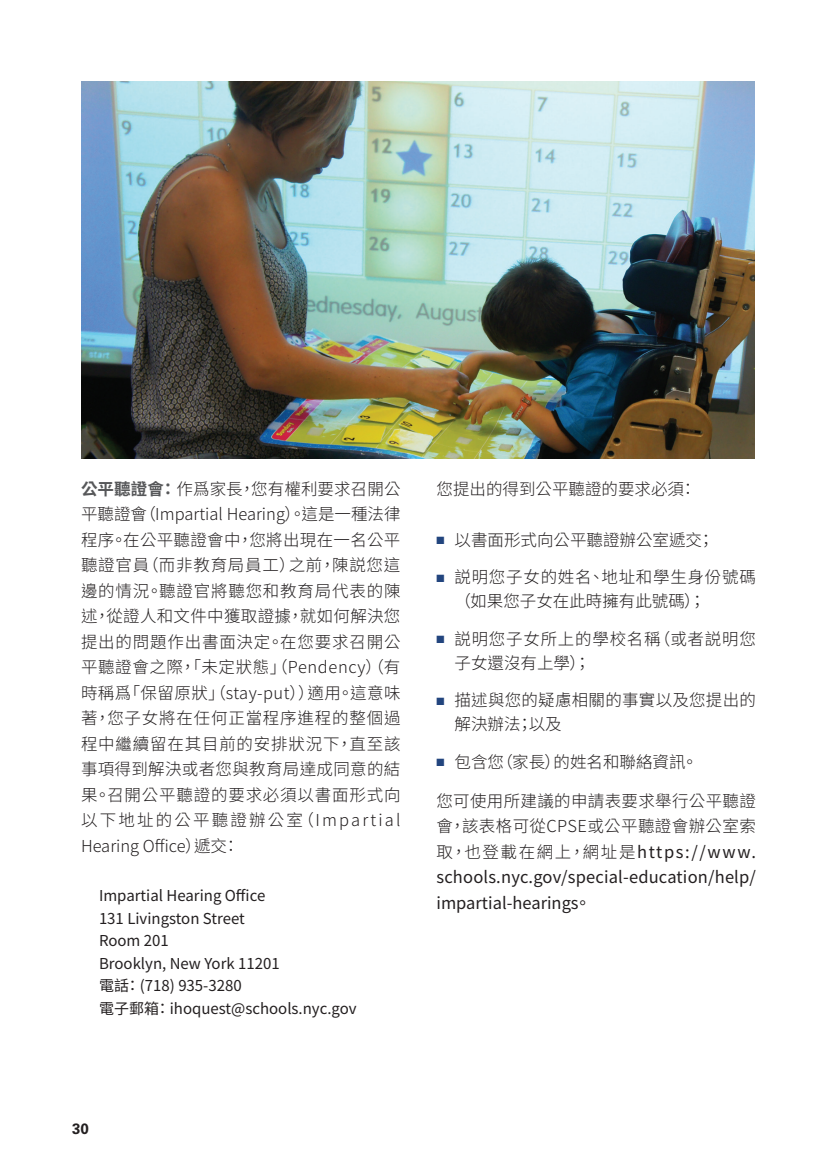
<style>
.page{position:relative;width:837px;height:1161px;background:#fff}
.page>*{position:absolute;margin:0;border:0;box-sizing:border-box;transform-origin:0 0}
.t1{font:300 16.5px/25.5px "Noto Sans CJ Ktc";letter-spacing:.015em;color:#231f20;text-align:justify}
.t2{font:16.5px/25.5px "Noto Sans CJ Ktc";letter-spacing:.01em;color:#231f20;text-align:justify}
.t3{font:300 16.5px/24px "Noto Sans CJ Ktc";letter-spacing:.045em;color:#231f20}
.t4{font:15px/22.5px "Noto Sans CJ Ktc";color:#231f20}
.t5{font:700 15px "Univers LT Std";color:#231f20}
.s1{font-weight:700;color:#57585a}
.s2{color:#22457e}
.s3{font-weight:300}
</style>
<div class="page">
<img style="left:82px;top:81px;width:673px;height:378px">
<p class="t1" style="left:81px;top:476px;width:321px"><span class="s1">公平聽證會：</span>作爲家長，您有權利要求召開公平聽證會（Impartial Hearing）。這是一種法律程序。在公平聽證會中，您將出現在一名公平聽證官員（而非教育局員工）之前，陳説您這邊的情況。聽證官將聽您和教育局代表的陳述，從證人和文件中獲取證據，就如何解決您提出的問題作出書面決定。在您要求召開公平聽證會之際，「未定狀態」（Pendency）（有時稱爲「保留原狀」（stay-put））適用。這意味著，您子女將在任何正當程序進程的整個過程中繼續留在其目前的安排狀況下，直至該事項得到解決或者您與教育局達成同意的結果。召開公平聽證的要求必須以書面形式向以下地址的公平聽證辦公室（Impartial Hearing Office）遞交：</p>
<p class="t4" style="left:99px;top:885px;width:259px">Impartial Hearing Office<br>131 Livingston Street<br>Room 201<br>Brooklyn, New York 11201<br>電話： (718) 935-3280<br>電子郵箱： ihoquest@schools.nyc.gov</p>
<p class="t1" style="left:436px;top:476px;width:261px">您提出的得到公平聽證的要求必須：</p>
<p class="t1" style="left:436px;top:527px;width:279px"><span class="s2">■</span> 以書面形式向公平聽證辦公室遞交；</p>
<p class="t3" style="left:454px;top:565px;width:303px;text-indent:-18px"><span class="s2">■</span> 説明您子女的姓名、地址和學生身份號碼（如果您子女在此時擁有此號碼）；</p>
<p class="t3" style="left:454px;top:627px;width:303px;text-indent:-18px"><span class="s2">■</span> 説明您子女所上的學校名稱（或者説明您子女還沒有上學）；</p>
<p class="t1" style="left:454px;top:688px;width:303px;line-height:24px;text-indent:-18px"><span class="s2">■</span> 描述與您的疑慮相關的事實以及您提出的解決辦法；以及</p>
<p class="t1" style="left:436px;top:749px;width:263px"><span class="s2">■</span> 包含您（家長）的姓名和聯絡資訊。</p>
<p class="t2" style="left:436px;top:788px;width:321px"><span class="s3">您可使用所建議的申請表要求舉行公平聽證會，該表格可從CPSE或公平聽證會辦公室索取，也登載在網上，網址是</span>https://www. schools.nyc.gov/special-education/help/ impartial-hearings。</p>
<p class="t5" style="left:72px;top:1120px;width:18px">30</p>
</div>
